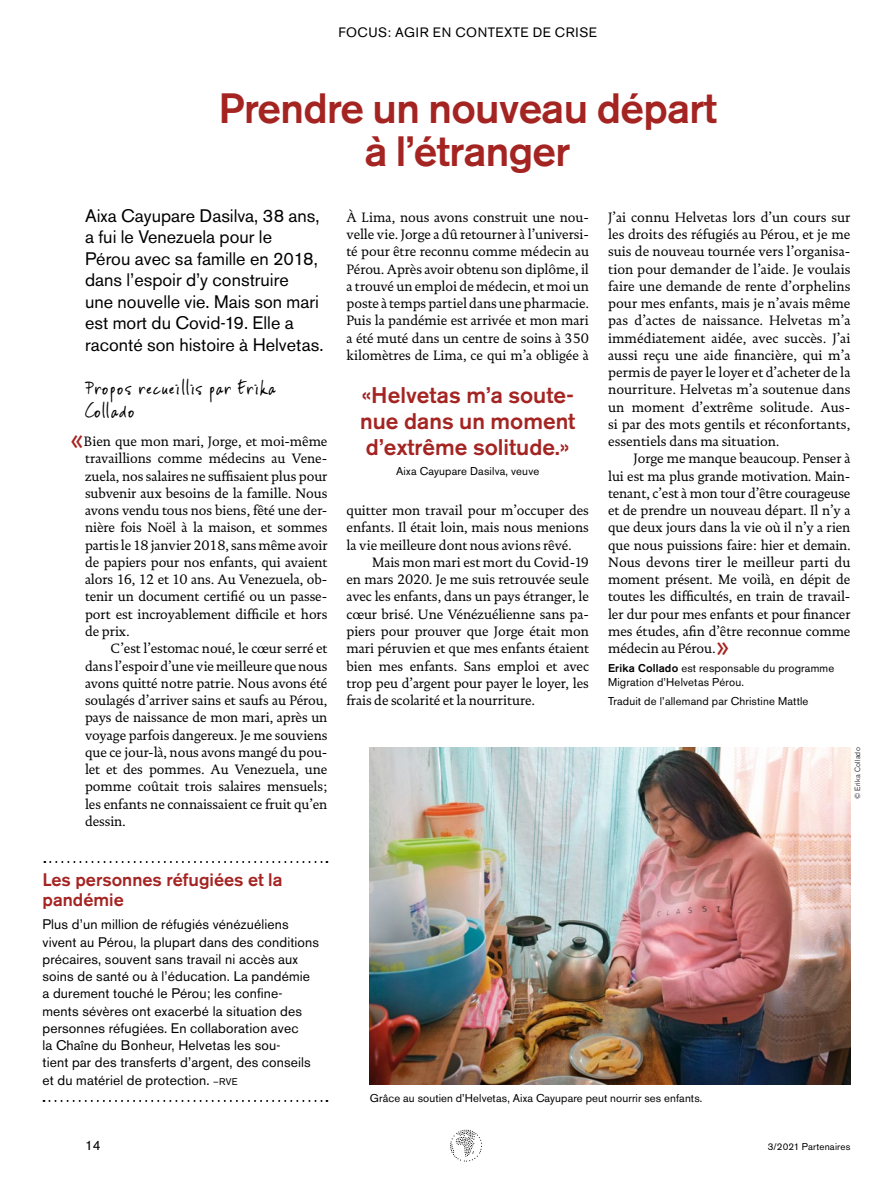
<style>
.page{position:relative;width:893px;height:1191px;background:#fff}
.page>*{position:absolute;margin:0;border:0;box-sizing:border-box;transform-origin:0 0}
.t1{font:500 42px/43.2px "Akzidenz Grotesk BE";letter-spacing:-.015em;color:#a42422;text-align:center}
.t2{font:300 36px "Akzidenz Grotesk BE";color:#a42422}
.t3{font:500 22.5px/25.8px "Akzidenz Grotesk BE";color:#a42422;text-align:justify}
.t4{font:21px/22.5px "Vinc Hand";color:#000}
.t5{font:18px/21.5px "Akzidenz Grotesk BE";color:#000}
.t6{font:500 18px/20.7px "Akzidenz Grotesk BE";color:#a42422}
.t7{font:13.8px/17.2px "DTL Documenta TOT";letter-spacing:-.005em;color:#000;text-align:justify}
.t8{font:13.8px/17.2px "Akzidenz Grotesk BE";letter-spacing:.01em;color:#000}
.t9{font:13.5px "Akzidenz Grotesk BE";letter-spacing:.045em;color:#000}
.t10{font:11.25px/13.8px "Akzidenz Grotesk BE";letter-spacing:.015em;color:#000}
.t11{font:9.75px "Akzidenz Grotesk BE";letter-spacing:.02em;color:#000}
.t12{font:300 7.5px "Akzidenz Grotesk BE";letter-spacing:.02em;color:#000}
.s1{font-weight:500}
.s2{font-size:9.6px}
</style>
<div class="page">
<svg style="left:450px;top:1129px;width:32px;height:32px"></svg>
<img style="left:370px;top:747px;width:480px;height:337px">
<svg style="left:44px;top:861px;width:283px;height:2px"></svg>
<svg style="left:43px;top:1100px;width:284px;height:2px"></svg>
<p class="t9" style="left:338px;top:25px;width:260px">FOCUS: AGIR EN CONTEXTE DE CRISE</p>
<h1 class="t1" style="left:218px;top:87px;width:500px">Prendre un nouveau départ à l’étranger</h1>
<h3 class="t5" style="left:85px;top:205px;width:240px">Aixa Cayupare Dasilva, 38 ans, a fui le Venezuela pour le<br>Pérou avec sa famille en 2018, dans l’espoir d’y construire<br>une nouvelle vie. Mais son mari est mort du Covid-19. Elle a raconté son histoire à Helvetas.</h3>
<p class="t7" style="left:347px;top:208px;width:244px">À Lima, nous avons construit une nou&shy;velle vie. Jorge a dû retourner à l’universi&shy;té pour être reconnu comme médecin au Pérou. Après avoir obtenu son diplôme, il a trouvé un emploi de médecin, et moi un poste à temps partiel dans une pharmacie.<br>Puis la pandémie est arrivée et mon mari a été muté dans un centre de soins à 350 kilomètres de Lima, ce qui m’a obligée à</p>
<p class="t7" style="left:608px;top:208px;width:244px">J’ai connu Helvetas lors d’un cours sur les droits des réfugiés au Pérou, et je me suis de nouveau tournée vers l’organisa&shy;tion pour demander de l’aide. Je voulais faire une demande de rente d’orphelins pour mes enfants, mais je n’avais même pas d’actes de naissance. Helvetas m’a immédiatement aidée, avec succès. J’ai aussi reçu une aide financière, qui m’a permis de payer le loyer et d’acheter de la nourriture. Helvetas m’a soutenue dans un moment d’extrême solitude. Aus&shy;si par des mots gentils et réconfortants, essentiels dans ma situation.</p>
<p class="t7" style="left:608px;top:450px;width:244px;text-indent:26px">Jorge me manque beaucoup. Penser à lui est ma plus grande motivation. Main&shy;tenant, c’est à mon tour d’être courageuse et de prendre un nouveau départ. Il n’y a que deux jours dans la vie où il n’y a rien que nous puissions faire: hier et demain.<br>Nous devons tirer le meilleur parti du moment présent. Me voilà, en dépit de toutes les difficultés, en train de travail&shy;ler dur pour mes enfants et pour financer mes études, afin d’être reconnue comme médecin au Pérou.</p>
<h3 class="t4" style="left:85px;top:376px;width:193px">Propos recueillis par Erika<br>Collado</h3>
<h3 class="t3" style="left:360px;top:382px;width:217px">«Helvetas m’a soute&shy;nue dans un moment d’extrême solitude.»</h3>
<p class="t10" style="left:396px;top:464px;width:145px">Aixa Cayupare Dasilva, veuve</p>
<h2 class="t2" style="left:70px;top:420px;width:15px">«</h2>
<p class="t7" style="left:84px;top:433px;width:245px">Bien que mon mari, Jorge, et moi-même travaillions comme médecins au Vene&shy;zuela, nos salaires ne suffisaient plus pour subvenir aux besoins de la famille. Nous avons vendu tous nos biens, fêté une der&shy;nière fois Noël à la maison, et sommes partis le 18 janvier 2018, sans même avoir de papiers pour nos enfants, qui avaient alors 16, 12 et 10 ans. Au Venezuela, ob&shy;tenir un document certifié ou un passe&shy;port est incroyablement difficile et hors de prix.</p>
<p class="t7" style="left:85px;top:640px;width:244px;text-indent:26px">C’est l’estomac noué, le cœur serré et dans l’espoir d’une vie meilleure que nous avons quitté notre patrie. Nous avons été soulagés d’arriver sains et saufs au Pérou, pays de naissance de mon mari, après un voyage parfois dangereux. Je me souviens que ce jour-là, nous avons mangé du pou&shy;let et des pommes. Au Venezuela, une pomme coûtait trois salaires mensuels; les enfants ne connaissaient ce fruit qu’en dessin.</p>
<p class="t7" style="left:347px;top:502px;width:244px">quitter mon travail pour m’occuper des enfants. Il était loin, mais nous menions la vie meilleure dont nous avions rêvé.</p>
<p class="t7" style="left:347px;top:553px;width:244px;text-indent:26px">Mais mon mari est mort du Covid-19 en mars 2020. Je me suis retrouvée seule avec les enfants, dans un pays étranger, le cœur brisé. Une Vénézuélienne sans pa&shy;piers pour prouver que Jorge était mon mari péruvien et que mes enfants étaient bien mes enfants. Sans emploi et avec trop peu d’argent pour payer le loyer, les frais de scolarité et la nourriture.</p>
<h2 class="t2" style="left:716px;top:627px;width:15px">»</h2>
<p class="t10" style="left:608px;top:661px;width:228px"><span class="s1">Erika Collado</span> est responsable du programme<br>Migration d’Helvetas Pérou.</p>
<p class="t10" style="left:608px;top:694px;width:202px">Traduit de l’allemand par Christine Mattle</p>
<p class="t12" style="left:853px;top:799px;width:53px;rotate:-90deg">© Erika Collado</p>
<h3 class="t6" style="left:43px;top:869px;width:241px">Les personnes réfugiées et la pandémie</h3>
<p class="t8" style="left:43px;top:916px;width:278px">Plus d’un million de réfugiés vénézuéliens vivent au Pérou, la plupart dans des conditions précaires, souvent sans travail ni accès aux soins de santé ou à l’éducation. La pandémie a durement touché le Pérou; les confine&shy;ments sévères ont exacerbé la situation des personnes réfugiées. En collaboration avec<br>la Chaîne du Bonheur, Helvetas les sou-<br>tient par des transferts d’argent, des conseils et du matériel de protection. <span class="s2">–RVE</span></p>
<p class="t10" style="left:370px;top:1090px;width:334px">Grâce au soutien d’Helvetas, Aixa Cayupare peut nourrir ses enfants.</p>
<p class="t9" style="left:85px;top:1137px;width:17px">14</p>
<p class="t11" style="left:768px;top:1140px;width:84px">3/2021 Partenaires</p>
</div>
